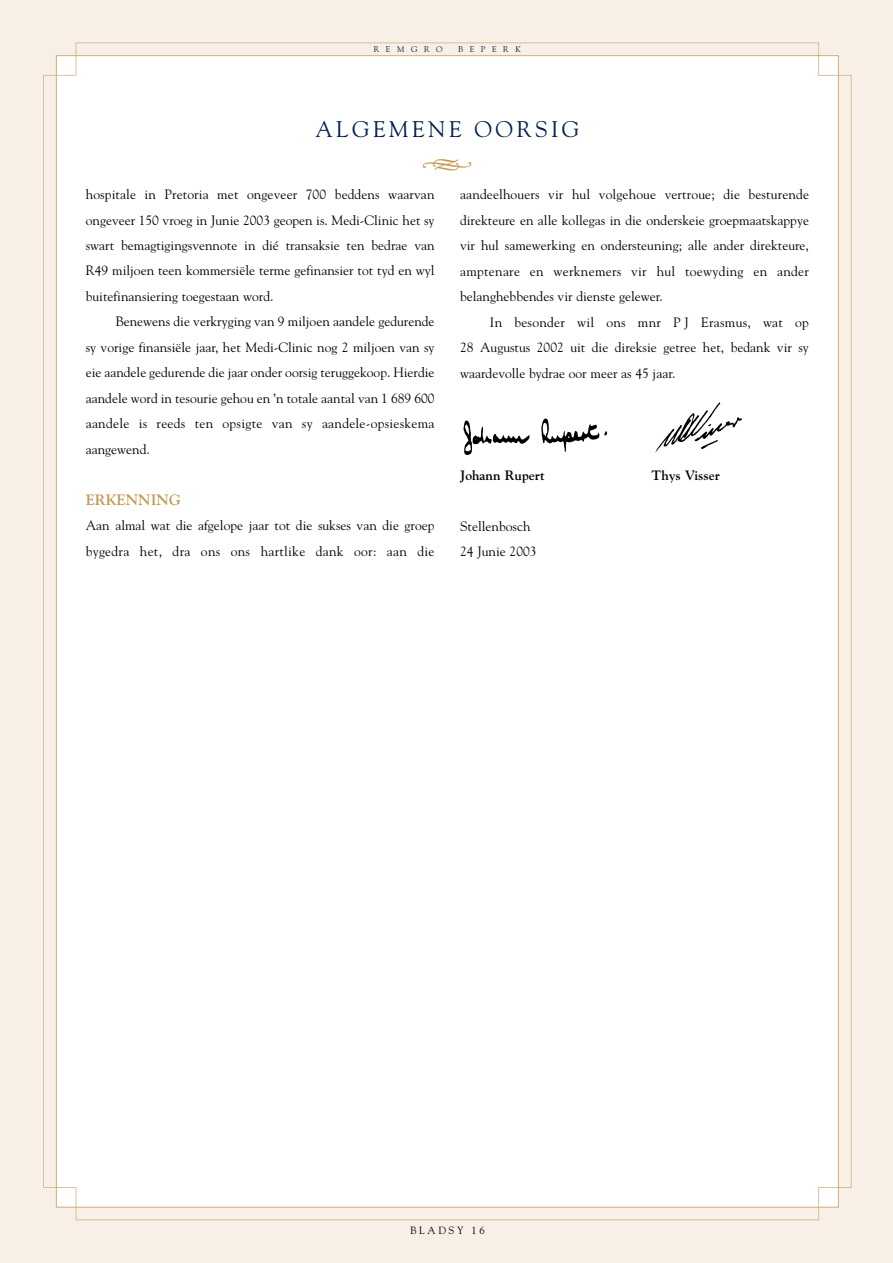
<style>
.page{position:relative;width:893px;height:1263px;background:#fff}
.page>*{position:absolute;margin:0;border:0;box-sizing:border-box;transform-origin:0 0}
.t1{font:33px "Type Embellishments One Plain";color:#c29a54}
.t2{font:22.5px "Goudy";letter-spacing:.15em;color:#00204e}
.t3{font:700 15px "Goudy";color:#c29a54}
.t4{font:13.5px/25.5px "Goudy";color:#000;text-align:justify}
.t5{font:700 13.5px "Goudy";color:#000}
.t6{font:10.5px "Goudy";letter-spacing:.25em;color:#000}
.t7{font:8.25px "Goudy";letter-spacing:.8em;color:#00204e}
</style>
<div class="page">
<div style="left:0;top:0;width:892px;height:1263px;background:#f8efe7"></div>
<div style="left:43px;top:43px;width:808px;height:1177px;background:#fff"></div>
<img style="left:463px;top:417px;width:145px;height:40px">
<img style="left:652px;top:401px;width:92px;height:54px">
<p class="t7" style="left:374px;top:46px;width:70px">REMGRO</p>
<p class="t7" style="left:458px;top:46px;width:64px">BEPERK</p>
<h2 class="t2" style="left:315px;top:120px;width:265px">ALGEMENE OORSIG</h2>
<h1 class="t1" style="left:421px;top:152px;width:53px">h</h1>
<p class="t4" style="left:86px;top:183px;width:350px">hospitale in Pretoria met ongeveer 700 beddens waarvan</p>
<p class="t4" style="left:86px;top:208px;width:350px">ongeveer 150 vroeg in Junie 2003 geopen is. Medi-Clinic het sy swart bemagtigingsvennote in dié transaksie ten bedrae van R49 miljoen teen kommersiële terme gefinansier tot tyd en wyl buitefinansiering toegestaan word.</p>
<p class="t4" style="left:86px;top:310px;width:350px;text-indent:30px">Benewens die verkryging van 9 miljoen aandele gedurende sy vorige finansiële jaar, het Medi-Clinic nog 2 miljoen van sy eie aandele gedurende die jaar onder oorsig teruggekoop. Hierdie aandele word in tesourie gehou en ’n totale aantal van 1 689 600 aandele is reeds ten opsigte van sy aandele-opsieskema aangewend.</p>
<p class="t3" style="left:86px;top:493px;width:96px">ERKENNING</p>
<p class="t4" style="left:86px;top:514px;width:350px">Aan almal wat die afgelope jaar tot die sukses van die groep bygedra het, dra ons ons hartlike dank oor: aan die</p>
<p class="t4" style="left:460px;top:183px;width:350px">aandeelhouers vir hul volgehoue vertroue; die besturende direkteure en alle kollegas in die onderskeie groepmaatskappye vir hul samewerking en ondersteuning; alle ander direkteure, amptenare en werknemers vir hul toewyding en ander belanghebbendes vir dienste gelewer.</p>
<p class="t4" style="left:460px;top:310px;width:350px;text-indent:30px">In besonder wil ons mnr P J Erasmus, wat op 28 Augustus 2002 uit die direksie getree het, bedank vir sy waardevolle bydrae oor meer as 45 jaar.</p>
<p class="t5" style="left:460px;top:470px;width:86px">Johann Rupert</p>
<p class="t5" style="left:651px;top:470px;width:70px">Thys Visser</p>
<p class="t4" style="left:460px;top:514px;width:78px">Stellenbosch<br>24 Junie 2003</p>
<p class="t6" style="left:410px;top:1226px;width:76px">BLADSY 16</p>
</div>
